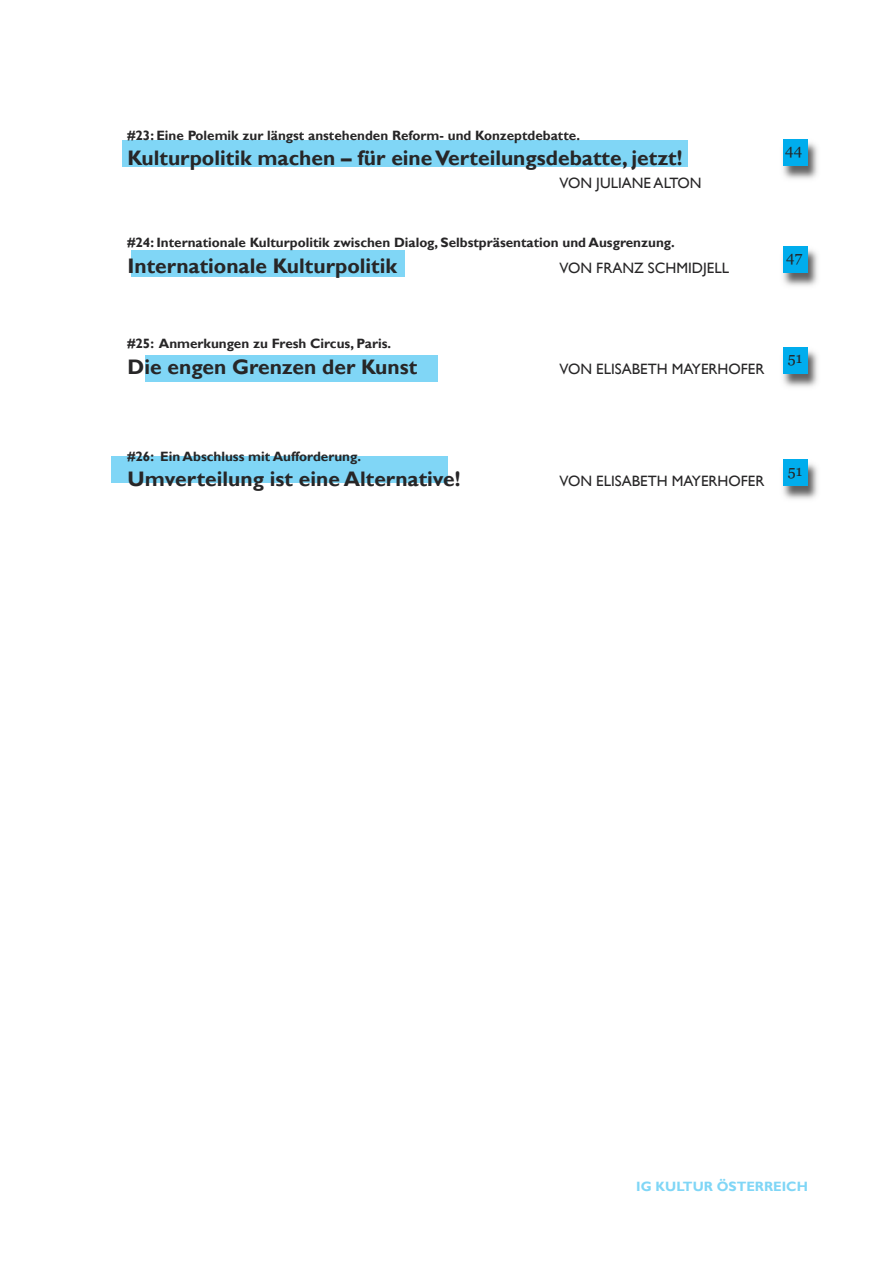
<style>
.page{position:relative;width:893px;height:1263px;background:#fff}
.page>*{position:absolute;margin:0;border:0;box-sizing:border-box;transform-origin:0 0}
.t1{font:700 21px "Gill Sans";color:#272627}
.t2{font:15px "Gill Sans";color:#272627}
.t3{font:15px "Georgia";color:#272627}
.t4{font:700 13.5px "Gill Sans";color:#272627}
.t5{font:700 13.5px "Gill Sans";color:#80d6f6}
</style>
<div class="page">
<div style="left:111px;top:456px;width:337px;height:27px;background:#80d6f6"></div>
<div style="left:145px;top:355px;width:293px;height:27px;background:#80d6f6"></div>
<div style="left:132px;top:250px;width:273px;height:27px;background:#80d6f6"></div>
<div style="left:122px;top:140px;width:566px;height:26px;background:#80d6f6"></div>
<img style="left:783px;top:142px;width:35px;height:37px">
<div style="left:783px;top:139px;width:25px;height:26px;background:#00aded"></div>
<img style="left:783px;top:246px;width:35px;height:40px">
<div style="left:783px;top:247px;width:25px;height:26px;background:#00aded"></div>
<img style="left:783px;top:350px;width:35px;height:37px">
<div style="left:783px;top:347px;width:25px;height:26px;background:#00aded"></div>
<img style="left:783px;top:459px;width:35px;height:40px">
<div style="left:783px;top:460px;width:25px;height:26px;background:#00aded"></div>
<p class="t4" style="left:128px;top:127px;width:454px">#23: Eine Polemik zur längst anstehenden Reform- und Konzeptdebatte.</p>
<h1 class="t1" style="left:128px;top:146px;width:556px">Kulturpolitik machen – für eineVerteilungsdebatte, jetzt!</h1>
<p class="t2" style="left:560px;top:174px;width:144px">VON JULIANE ALTON</p>
<p class="t4" style="left:128px;top:235px;width:549px">#24: Internationale Kulturpolitik zwischen Dialog, Selbstpräsentation und Ausgrenzung.</p>
<h1 class="t1" style="left:128px;top:253px;width:271px">Internationale Kulturpolitik</h1>
<p class="t2" style="left:560px;top:259px;width:171px">VON FRANZ SCHMIDJELL</p>
<p class="t3" style="left:785px;top:141px;width:18px">44</p>
<p class="t3" style="left:786px;top:249px;width:18px">47</p>
<p class="t4" style="left:128px;top:335px;width:265px">#25: Anmerkungen zu Fresh Circus, Paris.</p>
<h1 class="t1" style="left:128px;top:354px;width:291px">Die engen Grenzen der Kunst</h1>
<p class="t2" style="left:560px;top:360px;width:206px">VON ELISABETH MAYERHOFER</p>
<p class="t3" style="left:788px;top:349px;width:16px">51</p>
<p class="t4" style="left:128px;top:448px;width:235px">#26: Ein Abschluss mit Aufforderung.</p>
<h1 class="t1" style="left:128px;top:467px;width:334px">Umverteilung ist eine Alternative!</h1>
<p class="t2" style="left:560px;top:472px;width:206px">VON ELISABETH MAYERHOFER</p>
<p class="t3" style="left:788px;top:462px;width:16px">51</p>
<p class="t5" style="left:636px;top:1178px;width:173px">IG KULTUR ÖSTERREICH</p>
</div>
